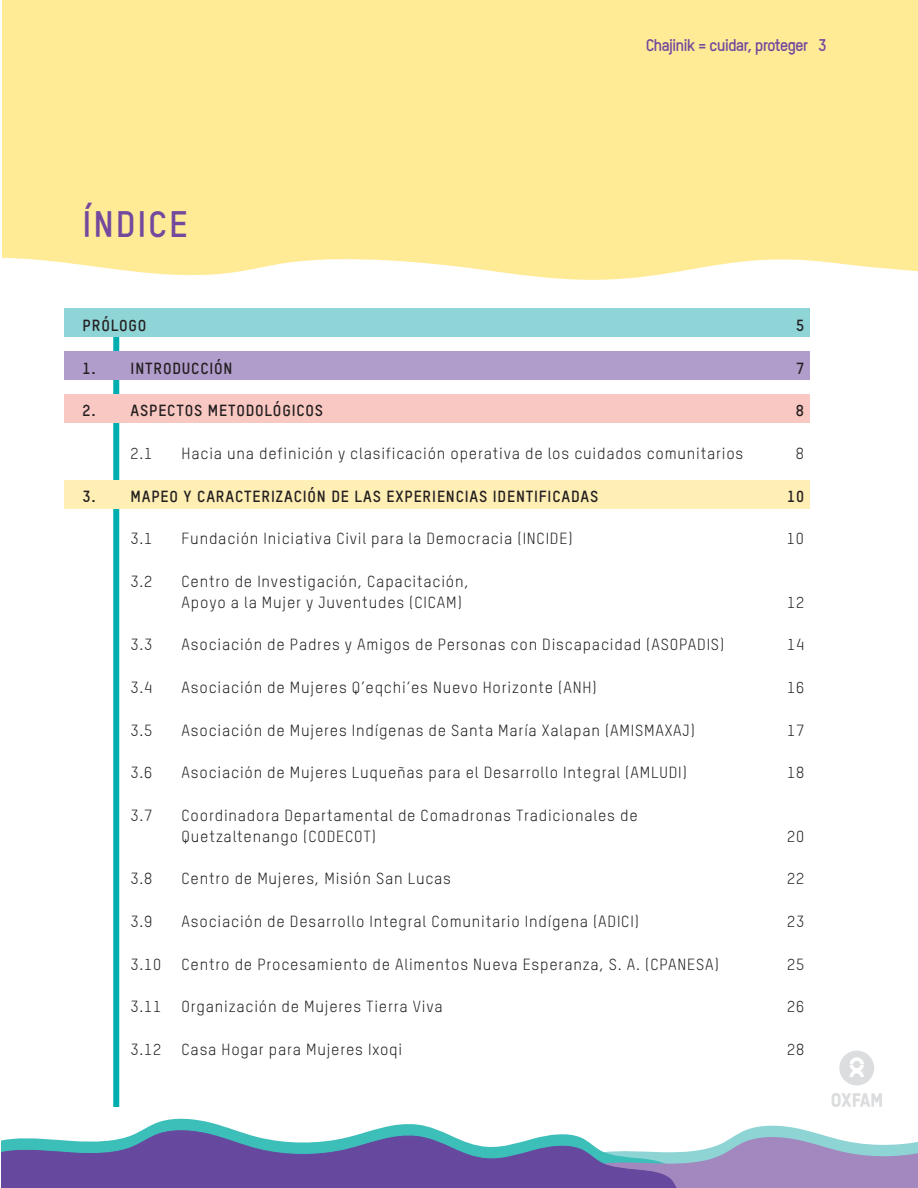
<style>
.page{position:relative;width:918px;height:1188px;background:#fff}
.page>*{position:absolute;margin:0;border:0;box-sizing:border-box;transform-origin:0 0}
.t1{font:700 36px "Oxfam TSTARPRO";letter-spacing:.05em;color:#72499d}
.t2{font:700 16.5px "Oxfam TSTARPRO";letter-spacing:-.06em;color:#72499d}
.t3{font:15.75px/21px "Oxfam TSTARPRO";letter-spacing:.05em;color:#231f20}
.t4{font:700 15.75px "Oxfam TSTARPRO";letter-spacing:.05em;color:#231f20}
</style>
<div class="page">
<div style="left:2px;top:0;width:916px;height:280px;background:#ffeb96"></div>
<svg style="left:146px;top:1118px;width:286px;height:10px"></svg>
<svg style="left:747px;top:1125px;width:171px;height:63px"></svg>
<svg style="left:1px;top:1128px;width:746px;height:60px"></svg>
<div style="left:113px;top:323px;width:6px;height:784px;background:#00aeaf"></div>
<div style="left:65px;top:481px;width:745px;height:28px;background:#ffefb5"></div>
<div style="left:65px;top:395px;width:745px;height:28px;background:#fac8c2"></div>
<div style="left:65px;top:308px;width:745px;height:29px;background:#8fd4d6"></div>
<div style="left:65px;top:352px;width:745px;height:28px;background:#b19dcb"></div>
<svg style="left:839px;top:1051px;width:35px;height:34px"></svg>
<svg style="left:832px;top:1093px;width:50px;height:14px"></svg>
<h1 class="t1" style="left:83px;top:203px;width:107px">ÍNDICE</h1>
<p class="t2" style="left:646px;top:35px;width:182px">Chajinik = cuidar, proteger 3</p>
<p class="t4" style="left:83px;top:316px;width:65px">PRÓLOGO</p>
<p class="t4" style="left:796px;top:316px;width:10px">5</p>
<p class="t4" style="left:83px;top:359px;width:151px">1. INTRODUCCIÓN</p>
<p class="t4" style="left:796px;top:359px;width:10px">7</p>
<p class="t4" style="left:83px;top:401px;width:242px">2. ASPECTOS METODOLÓGICOS</p>
<p class="t4" style="left:796px;top:401px;width:10px">8</p>
<p class="t3" style="left:131px;top:443px;width:23px">2.1</p>
<p class="t3" style="left:182px;top:443px;width:563px">Hacia una definición y clasificación operativa de los cuidados comunitarios</p>
<p class="t3" style="left:796px;top:443px;width:10px">8</p>
<p class="t4" style="left:83px;top:486px;width:517px">3. MAPEO Y CARACTERIZACIÓN DE LAS EXPERIENCIAS IDENTIFICADAS</p>
<p class="t4" style="left:787px;top:486px;width:19px">10</p>
<p class="t3" style="left:131px;top:528px;width:23px">3.1</p>
<p class="t3" style="left:182px;top:528px;width:393px">Fundación Iniciativa Civil para la Democracia (INCIDE)</p>
<p class="t3" style="left:787px;top:528px;width:19px">10</p>
<p class="t3" style="left:131px;top:571px;width:23px">3.2</p>
<p class="t3" style="left:182px;top:571px;width:289px">Centro de Investigación, Capacitación,<br>Apoyo a la Mujer y Juventudes (CICAM)</p>
<p class="t3" style="left:787px;top:592px;width:19px">12</p>
<p class="t3" style="left:131px;top:634px;width:23px">3.3</p>
<p class="t3" style="left:182px;top:634px;width:544px">Asociación de Padres y Amigos de Personas con Discapacidad (ASOPADIS)</p>
<p class="t3" style="left:787px;top:634px;width:19px">14</p>
<p class="t3" style="left:131px;top:677px;width:23px">3.4</p>
<p class="t3" style="left:182px;top:677px;width:417px">Asociación de Mujeres Q’eqchi‘es Nuevo Horizonte (ANH)</p>
<p class="t3" style="left:787px;top:677px;width:19px">16</p>
<p class="t3" style="left:131px;top:719px;width:23px">3.5</p>
<p class="t3" style="left:182px;top:719px;width:515px">Asociación de Mujeres Indígenas de Santa María Xalapan (AMISMAXAJ)</p>
<p class="t3" style="left:787px;top:719px;width:19px">17</p>
<p class="t3" style="left:131px;top:762px;width:23px">3.6</p>
<p class="t3" style="left:182px;top:762px;width:507px">Asociación de Mujeres Luqueñas para el Desarrollo Integral (AMLUDI)</p>
<p class="t3" style="left:787px;top:762px;width:19px">18</p>
<p class="t3" style="left:131px;top:805px;width:23px">3.7</p>
<p class="t3" style="left:182px;top:805px;width:458px">Coordinadora Departamental de Comadronas Tradicionales de<br>Quetzaltenango (CODECOT)</p>
<p class="t3" style="left:787px;top:826px;width:19px">20</p>
<p class="t3" style="left:131px;top:868px;width:23px">3.8</p>
<p class="t3" style="left:182px;top:868px;width:271px">Centro de Mujeres, Misión San Lucas</p>
<p class="t3" style="left:787px;top:868px;width:19px">22</p>
<p class="t3" style="left:131px;top:911px;width:23px">3.9</p>
<p class="t3" style="left:182px;top:911px;width:459px">Asociación de Desarrollo Integral Comunitario Indígena (ADICI)</p>
<p class="t3" style="left:787px;top:911px;width:19px">23</p>
<p class="t3" style="left:131px;top:953px;width:32px">3.10</p>
<p class="t3" style="left:182px;top:953px;width:539px">Centro de Procesamiento de Alimentos Nueva Esperanza, S. A. (CPANESA)</p>
<p class="t3" style="left:787px;top:953px;width:19px">25</p>
<p class="t3" style="left:131px;top:996px;width:32px">3.11</p>
<p class="t3" style="left:182px;top:996px;width:263px">Organización de Mujeres Tierra Viva</p>
<p class="t3" style="left:787px;top:996px;width:19px">26</p>
<p class="t3" style="left:131px;top:1039px;width:32px">3.12</p>
<p class="t3" style="left:182px;top:1039px;width:222px">Casa Hogar para Mujeres Ixoqi</p>
<p class="t3" style="left:787px;top:1039px;width:19px">28</p>
</div>
